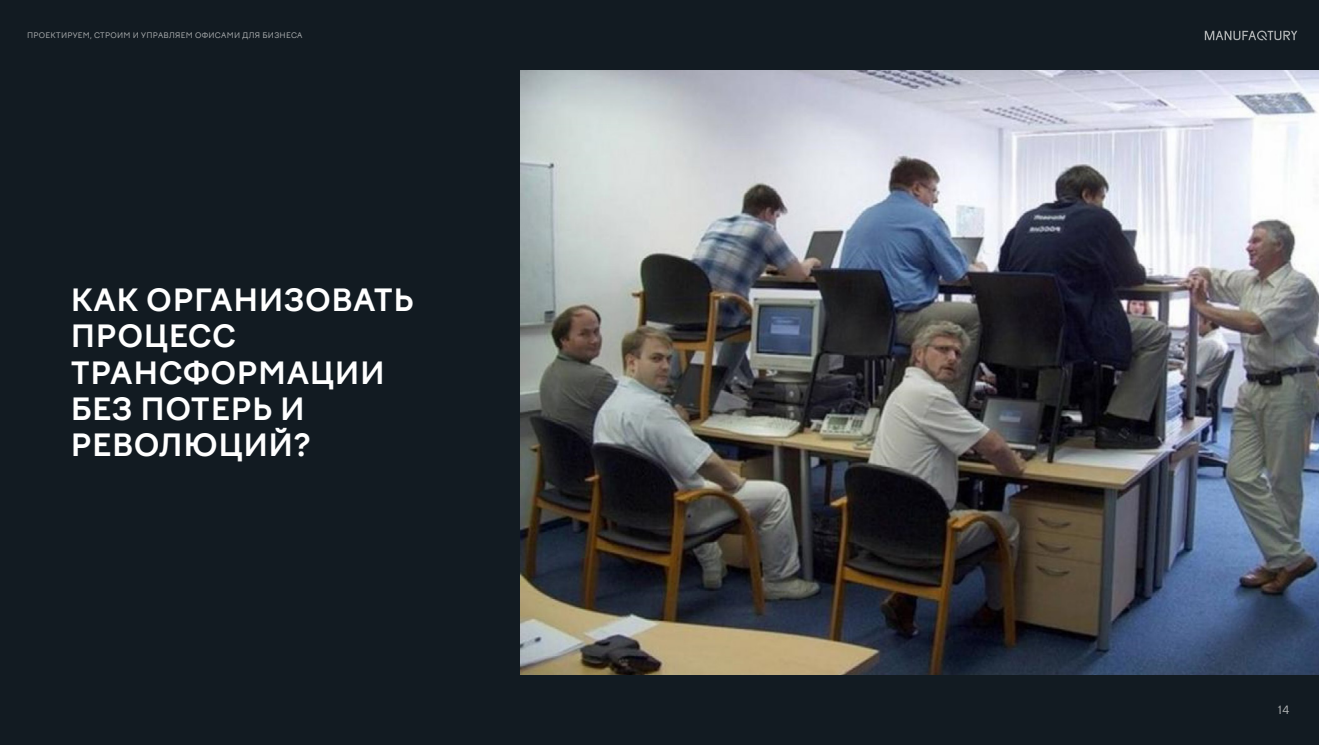
<style>
.page{position:relative;width:1319px;height:745px;background:#fff}
.page>*{position:absolute;margin:0;border:0;box-sizing:border-box;transform-origin:0 0}
.t1{font:700 30px/36.2px "Factor A";letter-spacing:.02em;color:#fff}
.t2{font:11.25px "Factor A";color:#b0b3b4}
.t3{font:7.5px "Factor A";letter-spacing:.04em;color:#b0b3b4}
</style>
<div class="page">
<div style="left:0;top:0;width:1318px;height:744px;background:#121b22"></div>
<svg style="left:1204px;top:31px;width:93px;height:9px"></svg>
<img style="left:520px;top:71px;width:798px;height:602px">
<p class="t3" style="left:27px;top:31px;width:277px">ПРОЕКТИРУЕМ, СТРОИМ И УПРАВЛЯЕМ ОФИСАМИ ДЛЯ БИЗНЕСА</p>
<p class="t1" style="left:71px;top:282px;width:344px">КАК ОРГАНИЗОВАТЬ<br>ПРОЦЕСС<br>ТРАНСФОРМАЦИИ<br>БЕЗ ПОТЕРЬ И<br>РЕВОЛЮЦИЙ?</p>
<p class="t2" style="left:1277px;top:702px;width:13px">14</p>
</div>
